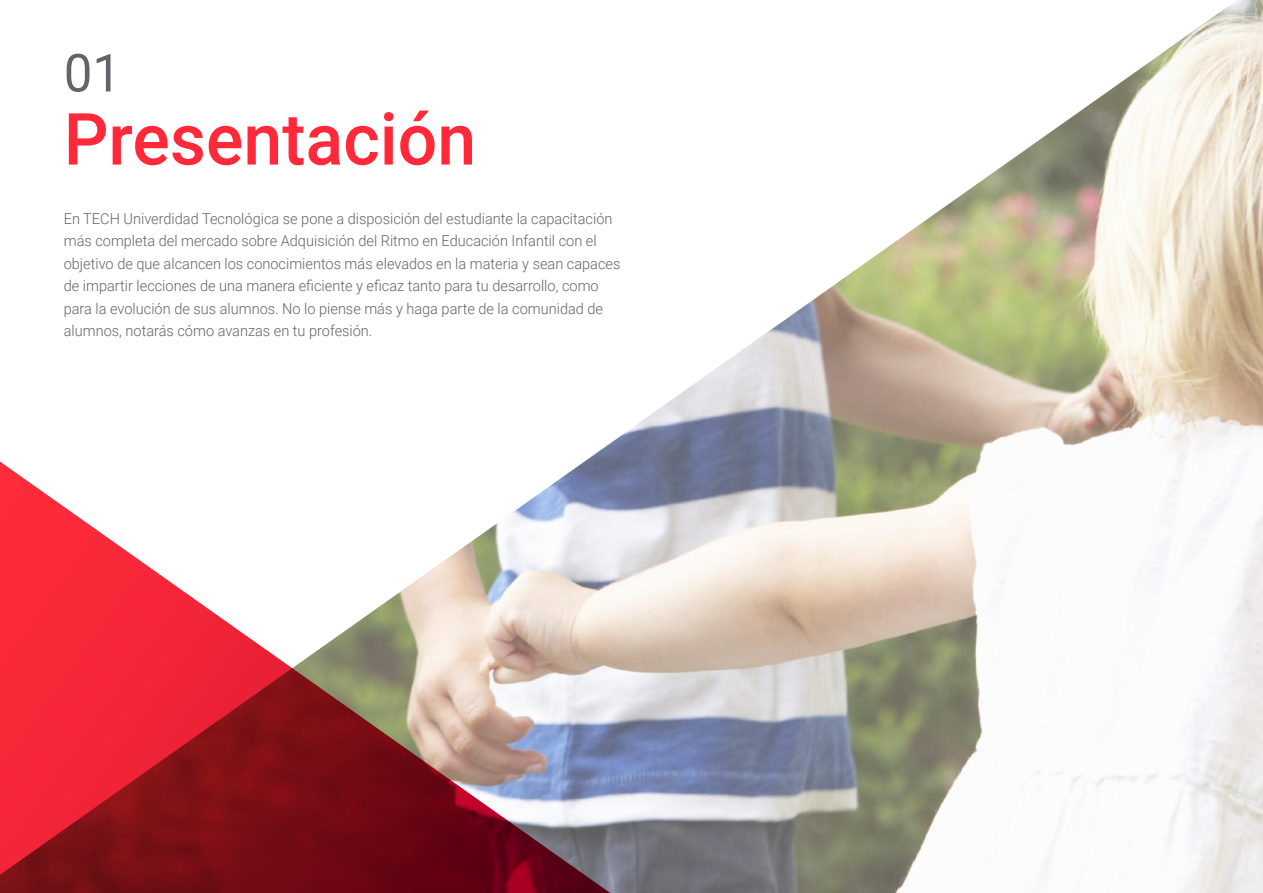
<style>
.page{position:relative;width:1263px;height:893px;background:#fff}
.page>*{position:absolute;margin:0;border:0;box-sizing:border-box;transform-origin:0 0}
.t1{font:500 72px "Roboto";color:#ff293a}
.t2{font:52.5px "Roboto";color:#61646a}
.t3{font:300 15px/22.5px "Roboto";color:#61646a}
</style>
<div class="page">
<img style="left:606px;top:0;width:657px;height:893px">
<svg style="left:0;top:446px;width:640px;height:447px"></svg>
<h2 class="t2" style="left:64px;top:36px;width:59px">01</h2>
<h1 class="t1" style="left:64px;top:89px;width:414px">Presentación</h1>
<p class="t3" style="left:64px;top:207px;width:558px">En TECH Univerdidad Tecnológica se pone a disposición del estudiante la capacitación más completa del mercado sobre Adquisición del Ritmo en Educación Infantil con el objetivo de que alcancen los conocimientos más elevados en la materia y sean capaces de impartir lecciones de una manera eficiente y eficaz tanto para tu desarrollo, como para la evolución de sus alumnos. No lo piense más y haga parte de la comunidad de alumnos, notarás cómo avanzas en tu profesión.</p>
</div>
